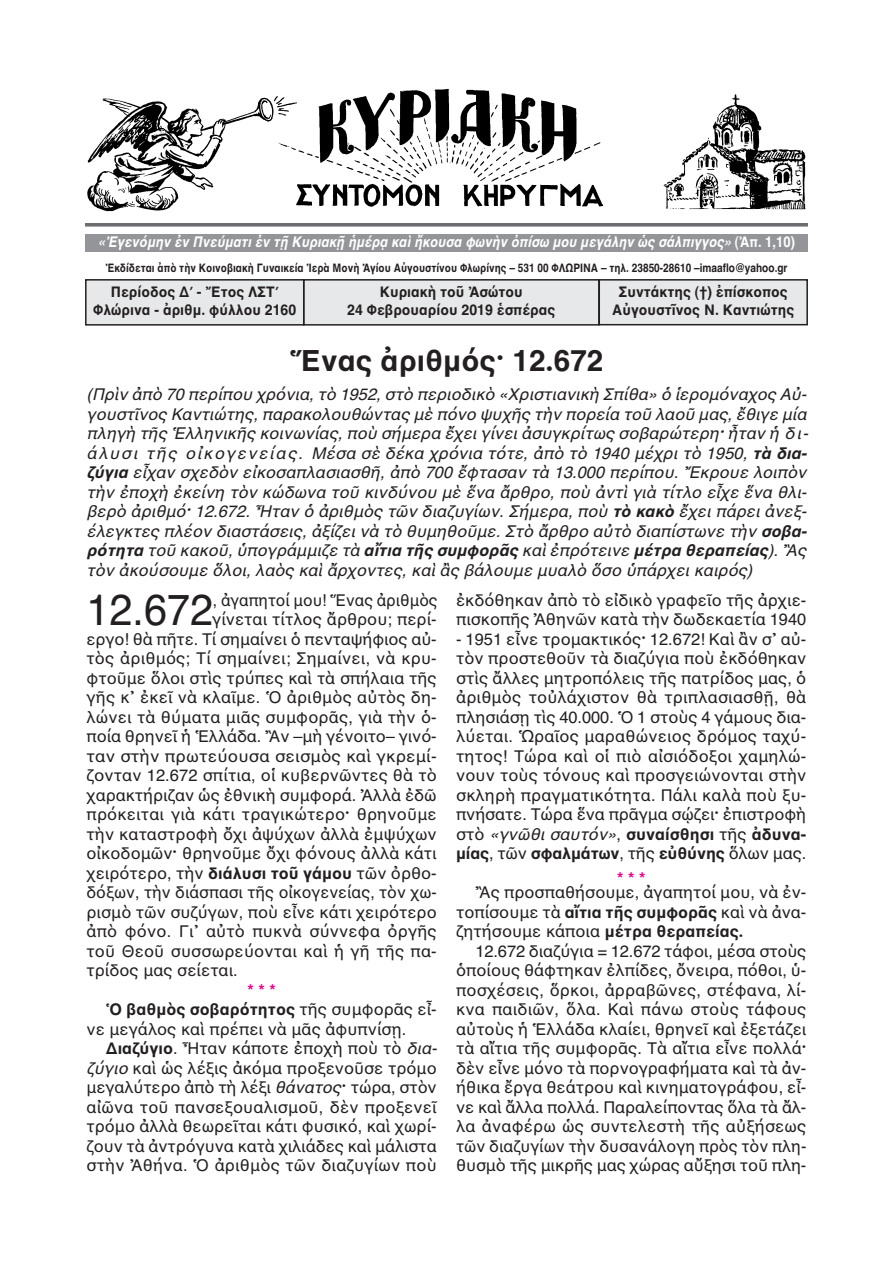
<style>
.page{position:relative;width:893px;height:1263px;background:#fff}
.page>*{position:absolute;margin:0;border:0;box-sizing:border-box;transform-origin:0 0}
.t1{font:43.5px "AL Helvetica";color:#231f20;scale:.95 1}
.t2{font:700 30px "AL Helvetica";color:#231f20}
.t3{font:16.5px/19.5px "AL Helvetica";color:#231f20;text-align:justify}
.t4{font:italic 16.5px/19.5px "AL Helvetica";color:#231f20;text-align:justify}
.t5{font:700 16.5px "AL Helvetica";color:#231f20}
.t6{font:16.5px "AL Helvetica";color:#231f20;scale:.95 1}
.t7{font:700 16.5px "AL Helvetica";color:#ed028c}
.t8{font:700 15px/18px "AL Helvetica";color:#231f20;text-align:center;scale:.95 1}
.t9{font:italic 700 15px "AL Helvetica";color:#fff;scale:.88 1}
.t10{font:700 12px "AL Helvetica";color:#231f20;scale:.85 1}
.s1{font-style:normal}
.s2{font-weight:700}
.s3{font-weight:400}
.s4{font-style:italic}
</style>
<div class="page">
<div style="left:304px;top:281px;width:294px;height:43px;background:#e7e8e9"></div>
<div style="left:303px;top:279px;width:297px;height:47px;border:2px solid #231f20"></div>
<div style="left:87px;top:281px;width:216px;height:43px;background:#e7e8e9"></div>
<div style="left:85px;top:279px;width:219px;height:47px;border:2px solid #231f20"></div>
<div style="left:600px;top:281px;width:206px;height:43px;background:#e7e8e9"></div>
<div style="left:598px;top:279px;width:210px;height:46px;border:2px solid #231f20"></div>
<svg style="left:85px;top:223px;width:723px;height:4px;fill:#6c6d70"></svg>
<div style="left:85px;top:234px;width:723px;height:18px;background:#939598"></div>
<img style="left:87px;top:89px;width:719px;height:123px">
<p class="t9" style="left:98px;top:233px;width:794px">«Ἐγενόμην ἐν Πνεύματι ἐν τῇ Κυριακῇ ἡμέρᾳ καὶ ἤκουσα φωνὴν ὀπίσω μου μεγάλην ὡς σάλπιγγος» <span class="s1">(Ἀπ. 1,10)</span></p>
<p class="t10" style="left:105px;top:261px;width:804px">Ἐκδίδεται ἀπὸ τὴν Κοινοβιακὴ Γυναικεία Ἱερὰ Μονὴ Ἁγίου Αὐγουστίνου Φλωρίνης – 531 00 ΦΛΩΡΙΝΑ – τηλ. 23850-28610 –imaaflo@yahoo.gr</p>
<p class="t8" style="left:93px;top:283px;width:215px">Περίοδος Δ΄ - Ἔτος ΛΣΤ΄<br>Φλώρινα - ἀριθμ. φύλλου 2160</p>
<p class="t8" style="left:612px;top:283px;width:193px">Συντάκτης (†) ἐπίσκοπος<br>Αὐγουστῖνος Ν. Καντιώτης</p>
<h2 class="t2" style="left:290px;top:343px;width:315px">Ἕνας ἀριθμός· 12.672</h2>
<p class="t4" style="left:87px;top:385px;width:722px">(Πρὶν ἀπὸ 70 περίπου χρόνια, τὸ 1952, στὸ περιοδικὸ «Χριστιανικὴ Σπίθα» ὁ ἱερομόναχος Αὐ&shy;γουστῖνος Καντιώτης, παρακολουθώντας μὲ πόνο ψυχῆς τὴν πορεία τοῦ λαοῦ μας, ἔθιγε μία πληγὴ τῆς Ἑλληνικῆς κοινωνίας, ποὺ σήμερα ἔχει γίνει ἀσυγκρίτως σοβαρώτερη<span class="s2">·</span> ἦταν ἡ δι&shy;άλυσι τῆς οἰκογενείας. Μέσα σὲ δέκα χρόνια τότε, ἀπὸ τὸ 1940 μέχρι τὸ 1950, <span class="s2">τὰ δια&shy;ζύγια</span> εἶχαν σχεδὸν εἰκοσαπλασιασθῆ, ἀπὸ 700 ἔφτασαν τὰ 13.000 περίπου. Ἔκρουε λοιπὸν τὴν ἐποχὴ ἐκείνη τὸν κώδωνα τοῦ κινδύνου μὲ ἕνα ἄρθρο, ποὺ ἀντὶ γιὰ τίτλο εἶχε ἕνα θλι&shy;βερὸ ἀριθμό<span class="s2">·</span> 12.672. Ἦταν ὁ ἀριθμὸς τῶν διαζυγίων. Σήμερα, ποὺ <span class="s2">τὸ κακὸ</span> ἔχει πάρει ἀνεξ&shy;έλεγκτες πλέον διαστάσεις, ἀξίζει νὰ τὸ θυμηθοῦμε. Στὸ ἄρθρο αὐτὸ διαπίστωνε τὴν <span class="s2">σοβα&shy;ρότητα</span> τοῦ κακοῦ, ὑπογράμμιζε τὰ <span class="s2">αἴτια τῆς συμφορᾶς</span> καὶ ἐπρότεινε <span class="s2">μέτρα θεραπείας</span>). Ἂς τὸν ἀκούσουμε ὅλοι, λαὸς καὶ ἄρχοντες, καὶ ἂς βάλουμε μυαλὸ ὅσο ὑπάρχει καιρός)</p>
<p class="t8" style="left:347px;top:283px;width:221px">Κυριακὴ τοῦ Ἀσώτου<br>24 Φεβρουαρίου 2019 ἑσπέρας</p>
<h1 class="t1" style="left:87px;top:585px;width:135px">12.672</h1>
<p class="t6" style="left:213px;top:590px;width:238px">, ἀγαπητοί μου! Ἕνας ἀριθμὸς</p>
<p class="t3" style="left:212px;top:610px;width:226px">γίνεται τίτλος ἄρθρου; περί-</p>
<p class="t3" style="left:87px;top:629px;width:352px">εργο! θὰ πῆτε. Τί σημαίνει ὁ πενταψήφιος αὐ-</p>
<p class="t3" style="left:87px;top:649px;width:352px">τὸς ἀριθμός; Τί σημαίνει; Σημαίνει, νὰ κρυ-</p>
<p class="t3" style="left:87px;top:668px;width:352px">φτοῦμε ὅλοι στὶς τρύπες καὶ τὰ σπήλαια τῆς</p>
<p class="t3" style="left:87px;top:688px;width:352px">γῆς κ᾽ ἐκεῖ νὰ κλαῖμε. Ὁ ἀριθμὸς αὐτὸς δη-</p>
<p class="t3" style="left:87px;top:707px;width:352px">λώνει τὰ θύματα μιᾶς συμφορᾶς, γιὰ τὴν ὁ-</p>
<p class="t3" style="left:87px;top:727px;width:352px">ποία θρηνεῖ ἡ Ἑλλάδα. Ἂν –μὴ γένοιτο– γινό-</p>
<p class="t3" style="left:87px;top:746px;width:352px">ταν στὴν πρωτεύουσα σεισμὸς καὶ γκρεμί-</p>
<p class="t3" style="left:87px;top:766px;width:352px">ζονταν 12.672 σπίτια, οἱ κυβερνῶντες θὰ τὸ</p>
<p class="t3" style="left:87px;top:785px;width:352px">χαρακτήριζαν ὡς ἐθνικὴ συμφορά. Ἀλλὰ ἐδῶ</p>
<p class="t3" style="left:87px;top:805px;width:352px">πρόκειται γιὰ κάτι τραγικώτερο<span class="s2">·</span> θρηνοῦμε</p>
<p class="t3" style="left:87px;top:824px;width:352px">τὴν καταστροφὴ ὄχι ἀψύχων ἀλλὰ ἐμψύχων</p>
<p class="t3" style="left:87px;top:844px;width:352px">οἰκοδομῶν<span class="s2">·</span> θρηνοῦμε ὄχι φόνους ἀλλὰ κάτι</p>
<p class="t3" style="left:87px;top:863px;width:352px">χειρότερο, τὴν <span class="s2">διάλυσι τοῦ γάμου</span> τῶν ὀρθο-</p>
<p class="t3" style="left:87px;top:883px;width:352px">δόξων, τὴν διάσπασι τῆς οἰκογενείας, τὸν χω-</p>
<p class="t3" style="left:87px;top:902px;width:352px">ρισμὸ τῶν συζύγων, ποὺ εἶνε κάτι χειρότερο</p>
<p class="t3" style="left:87px;top:922px;width:352px">ἀπὸ φόνο. Γι᾽ αὐτὸ πυκνὰ σύννεφα ὀργῆς</p>
<p class="t3" style="left:87px;top:941px;width:352px">τοῦ Θεοῦ συσσωρεύονται καὶ ἡ γῆ τῆς πα-</p>
<p class="t3" style="left:87px;top:961px;width:153px">τρίδος μας σείεται.</p>
<p class="t7" style="left:248px;top:980px;width:30px">***</p>
<p class="t5" style="left:106px;top:1000px;width:332px">Ὁ βαθμὸς σοβαρότητος <span class="s3">τῆς συμφορᾶς εἶ-</span></p>
<p class="t3" style="left:87px;top:1019px;width:321px">νε μεγάλος καὶ πρέπει νὰ μᾶς ἀφυπνίσῃ.</p>
<p class="t3" style="left:106px;top:1039px;width:331px"><span class="s2">Διαζύγιο</span>. Ἦταν κάποτε ἐποχὴ ποὺ τὸ <span class="s4">δια-</span></p>
<p class="t3" style="left:87px;top:1058px;width:352px"><span class="s4">ζύγιο</span> καὶ ὡς λέξις ἀκόμα προξενοῦσε τρόμο</p>
<p class="t3" style="left:87px;top:1078px;width:352px">μεγαλύτερο ἀπὸ τὴ λέξι <span class="s4">θάνατος</span><span class="s2">·</span> τώρα, στὸν</p>
<p class="t3" style="left:87px;top:1097px;width:352px">αἰῶνα τοῦ πανσεξουαλισμοῦ, δὲν προξενεῖ</p>
<p class="t3" style="left:87px;top:1117px;width:352px">τρόμο ἀλλὰ θεωρεῖται κάτι φυσικό, καὶ χωρί-</p>
<p class="t3" style="left:87px;top:1136px;width:352px">ζουν τὰ ἀντρόγυνα κατὰ χιλιάδες καὶ μάλιστα</p>
<p class="t3" style="left:86px;top:1156px;width:352px">στὴν Ἀθήνα. Ὁ ἀριθμὸς τῶν διαζυγίων ποὺ</p>
<p class="t3" style="left:456px;top:590px;width:352px">ἐκδόθηκαν ἀπὸ τὸ εἰδικὸ γραφεῖο τῆς ἀρχιε&shy;πισκοπῆς Ἀθηνῶν κατὰ τὴν δωδεκαετία 1940</p>
<p class="t3" style="left:456px;top:629px;width:352px">- 1951 εἶνε τρομακτικός<span class="s2">·</span> 12.672! Καὶ ἂν σ᾽ αὐ&shy;τὸν προστεθοῦν τὰ διαζύγια ποὺ ἐκδόθηκαν στὶς ἄλλες μητροπόλεις τῆς πατρίδος μας, ὁ ἀριθμὸς τοὐλάχιστον θὰ τριπλασιασθῇ, θὰ πλησιάσῃ τὶς 40.000. Ὁ 1 στοὺς 4 γάμους δια&shy;λύεται. Ὡραῖος μαραθώνειος δρόμος ταχύ&shy;τητος! Τώρα καὶ οἱ πιὸ αἰσιόδοξοι χαμηλώ&shy;νουν τοὺς τόνους καὶ προσγειώνονται στὴν σκληρὴ πραγματικότητα. Πάλι καλὰ ποὺ ξυ&shy;πνήσατε. Τώρα ἕνα πρᾶγμα σῴζει<span class="s2">·</span> ἐπιστροφὴ στὸ <span class="s4">«γνῶθι σαυτόν»</span>, <span class="s2">συναίσθησι</span> τῆς <span class="s2">ἀδυνα&shy;μίας</span>, τῶν <span class="s2">σφαλμάτων</span>, τῆς <span class="s2">εὐθύνης</span> ὅλων μας.</p>
<p class="t7" style="left:617px;top:869px;width:30px">***</p>
<p class="t3" style="left:456px;top:883px;width:352px;text-indent:19px">Ἂς προσπαθήσουμε, ἀγαπητοί μου, νὰ ἐν&shy;τοπίσουμε τὰ <span class="s2">αἴτια τῆς συμφορᾶς</span> καὶ νὰ ἀνα&shy;ζητήσουμε κάποια <span class="s2">μέτρα θεραπείας.</span></p>
<p class="t3" style="left:456px;top:941px;width:352px;text-indent:19px">12.672 διαζύγια = 12.672 τάφοι, μέσα στοὺς ὁποίους θάφτηκαν ἐλπίδες, ὄνειρα, πόθοι, ὑ&shy;ποσχέσεις, ὅρκοι, ἀρραβῶνες, στέφανα, λί&shy;κνα παιδιῶν, ὅλα. Καὶ πάνω στοὺς τάφους αὐτοὺς ἡ Ἑλλάδα κλαίει, θρηνεῖ καὶ ἐξετάζει τὰ αἴτια τῆς συμφορᾶς. Τὰ αἴτια εἶνε πολλά<span class="s2">· </span>δὲν εἶνε μόνο τὰ πορνογραφήματα καὶ τὰ ἀν&shy;ήθικα ἔργα θεάτρου καὶ κινηματογράφου, εἶ&shy;νε καὶ ἄλλα πολλά. Παραλείποντας ὅλα τὰ ἄλ&shy;λα ἀναφέρω ὡς συντελεστὴ τῆς αὐξήσεως τῶν διαζυγίων τὴν δυσανάλογη πρὸς τὸν πλη&shy;θυσμὸ τῆς μικρῆς μας χώρας αὔξησι τοῦ πλη-</p>
</div>
